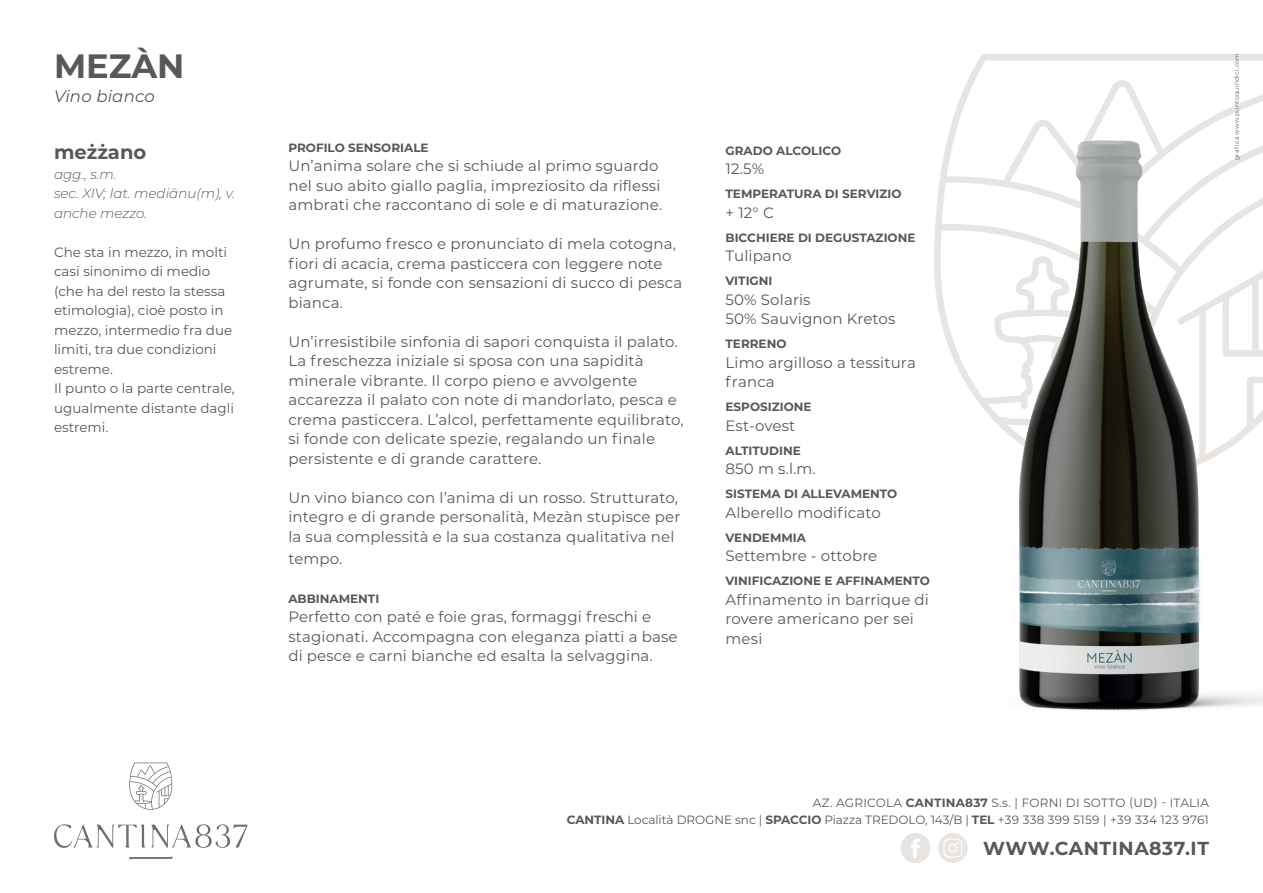
<style>
.page{position:relative;width:1263px;height:893px;background:#fff}
.page>*{position:absolute;margin:0;border:0;box-sizing:border-box;transform-origin:0 0}
.t1{font:700 33.75px "Montserrat";color:#57585a}
.t2{font:700 19.5px "Montserrat";color:#57585a}
.t3{font:700 18.9px "Montserrat";letter-spacing:.03em;color:#57585a}
.t4{font:italic 16.5px "Montserrat";letter-spacing:.01em;color:#57585a}
.t5{font:15px/19.5px "Montserrat";letter-spacing:.01em;color:#57585a}
.t6{font:13.5px/19.5px "Montserrat";color:#57585a}
.t7{font:italic 300 13.5px/19.5px "Montserrat";color:#57585a}
.t8{font:700 12px "Montserrat";color:#57585a}
.t9{font:12px/16.5px "Montserrat";letter-spacing:.01em;color:#57585a;text-align:right}
.t10{font:6px "Montserrat";letter-spacing:.06em;color:#57585a}
.s1{font-weight:700}
</style>
<div class="page">
<svg style="left:967px;top:54px;width:296px;height:29px"></svg>
<svg style="left:900px;top:833px;width:30px;height:30px"></svg>
<div style="left:938px;top:833px;width:30px;height:30px;background:#e8e4e2;border-radius:50%"></div>
<svg style="left:943px;top:838px;width:19px;height:20px"></svg>
<svg style="left:54px;top:824px;width:91px;height:24px"></svg>
<svg style="left:151px;top:824px;width:96px;height:24px"></svg>
<svg style="left:129px;top:856px;width:43px;height:4px"></svg>
<svg style="left:129px;top:762px;width:43px;height:48px"></svg>
<img style="left:934px;top:83px;width:329px;height:627px">
<h1 class="t1" style="left:54px;top:42px;width:132px">MEZÀN</h1>
<p class="t4" style="left:54px;top:85px;width:102px">Vino bianco</p>
<h2 class="t2" style="left:54px;top:138px;width:94px">meżżano</h2>
<p class="t7" style="left:54px;top:164px;width:183px">agg., s.m.<br>sec. XIV; lat. mediānu(m), v. anche mezzo.</p>
<p class="t6" style="left:54px;top:242px;width:182px">Che sta in mezzo, in molti casi sinonimo di medio (che ha del resto la stessa etimologia), cioè posto in mezzo, intermedio fra due limiti, tra due condizioni estreme.<br>Il punto o la parte centrale, ugualmente distante dagli estremi.</p>
<p class="t8" style="left:288px;top:139px;width:142px">PROFILO SENSORIALE</p>
<p class="t5" style="left:288px;top:156px;width:375px">Un’anima solare che si schiude al primo sguardo nel suo abito giallo paglia, impreziosito da riflessi ambrati che raccontano di sole e di maturazione.</p>
<p class="t5" style="left:288px;top:234px;width:395px">Un profumo fresco e pronunciato di mela cotogna, fiori di acacia, crema pasticcera con leggere note agrumate, si fonde con sensazioni di succo di pesca bianca.</p>
<p class="t5" style="left:288px;top:331px;width:397px">Un’irresistibile sinfonia di sapori conquista il palato.<br>La freschezza iniziale si sposa con una sapidità minerale vibrante. Il corpo pieno e avvolgente accarezza il palato con note di mandorlato, pesca e crema pasticcera. L’alcol, perfettamente equilibrato, si fonde con delicate spezie, regalando un finale persistente e di grande carattere.</p>
<p class="t5" style="left:288px;top:487px;width:394px">Un vino bianco con l’anima di un rosso. Strutturato, integro e di grande personalità, Mezàn stupisce per la sua complessità e la sua costanza qualitativa nel</p>
<p class="t5" style="left:288px;top:548px;width:56px">tempo.</p>
<p class="t8" style="left:288px;top:590px;width:92px">ABBINAMENTI</p>
<p class="t5" style="left:288px;top:606px;width:391px">Perfetto con paté e foie gras, formaggi freschi e stagionati. Accompagna con eleganza piatti a base di pesce e carni bianche ed esalta la selvaggina.</p>
<p class="t8" style="left:725px;top:142px;width:117px">GRADO ALCOLICO</p>
<p class="t5" style="left:725px;top:159px;width:40px">12.5%</p>
<p class="t8" style="left:725px;top:185px;width:177px">TEMPERATURA DI SERVIZIO</p>
<p class="t5" style="left:725px;top:202px;width:50px">+ 12° C</p>
<p class="t8" style="left:725px;top:229px;width:191px">BICCHIERE DI DEGUSTAZIONE</p>
<p class="t5" style="left:725px;top:246px;width:68px">Tulipano</p>
<p class="t8" style="left:725px;top:272px;width:48px">VITIGNI</p>
<p class="t5" style="left:725px;top:289px;width:171px">50% Solaris<br>50% Sauvignon Kretos</p>
<p class="t8" style="left:725px;top:335px;width:62px">TERRENO</p>
<p class="t5" style="left:725px;top:352px;width:192px">Limo argilloso a tessitura franca</p>
<p class="t8" style="left:725px;top:398px;width:88px">ESPOSIZIONE</p>
<p class="t5" style="left:725px;top:415px;width:71px">Est-ovest</p>
<p class="t8" style="left:725px;top:442px;width:77px">ALTITUDINE</p>
<p class="t5" style="left:725px;top:459px;width:92px">850 m s.l.m.</p>
<p class="t8" style="left:725px;top:485px;width:173px">SISTEMA DI ALLEVAMENTO</p>
<p class="t5" style="left:725px;top:502px;width:157px">Alberello modificato</p>
<p class="t8" style="left:725px;top:529px;width:82px">VENDEMMIA</p>
<p class="t5" style="left:725px;top:546px;width:153px">Settembre - ottobre</p>
<p class="t8" style="left:725px;top:572px;width:206px">VINIFICAZIONE E AFFINAMENTO</p>
<p class="t5" style="left:725px;top:589px;width:205px">Affinamento in barrique di rovere americano per sei mesi</p>
<p class="t10" style="left:1233px;top:160px;width:108px;rotate:-90deg">grafica www.puntoquindici.com</p>
<p class="t9" style="left:567px;top:794px;width:643px">AZ. AGRICOLA <span class="s1">CANTINA837</span> S.s. | FORNI DI SOTTO (UD) - ITALIA<br><span class="s1">CANTINA</span> Località DROGNE snc | <span class="s1">SPACCIO</span> Piazza TREDOLO, 143/B | <span class="s1">TEL</span> +39 338 399 5159 | +39 334 123 9761</p>
<p class="t3" style="left:983px;top:835px;width:227px">WWW.CANTINA837.IT</p>
</div>
